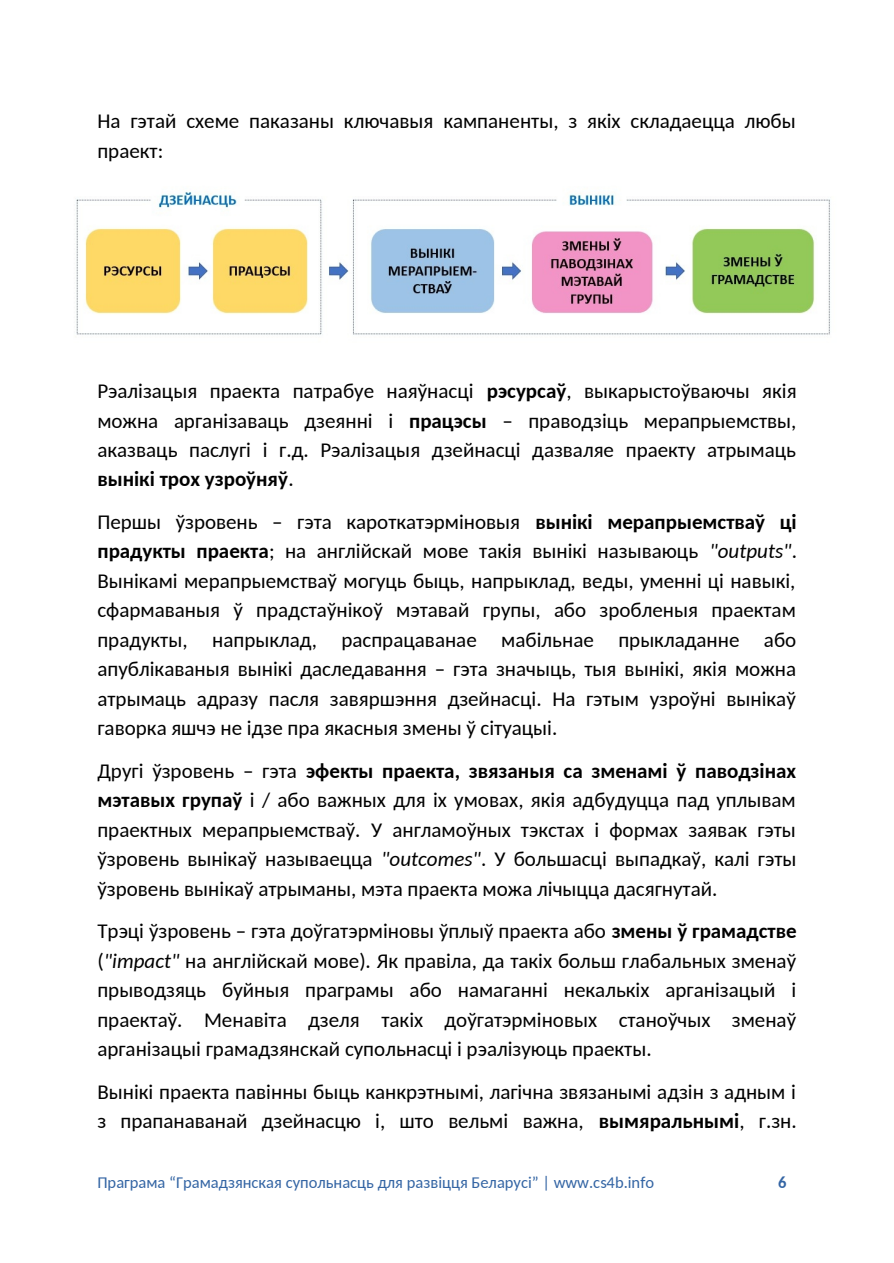
<style>
.page{position:relative;width:894px;height:1263px;background:#fff}
.page>*{position:absolute;margin:0;border:0;box-sizing:border-box;transform-origin:0 0}
.t1{font:21px/29.4px "Carlito";color:#000;text-align:justify}
.t2{font:16.5px "Carlito";color:#3465a4}
.t3{font:700 16.5px "Carlito";color:#3465a4}
.s1{font-weight:700}
.s2{font-style:italic}
</style>
<div class="page">
<img style="left:76px;top:191px;width:754px;height:144px">
<p class="t1" style="left:97px;top:108px;width:699px">На гэтай схеме паказаны ключавыя кампаненты, з якіх складаецца любы праект:</p>
<p class="t1" style="left:97px;top:378px;width:700px">Рэалізацыя праекта патрабуе наяўнасці <span class="s1">рэсурсаў</span>, выкарыстоўваючы якія можна арганізаваць дзеянні і <span class="s1">працэсы</span> – праводзіць мерапрыемствы, аказваць паслугі і г.д. Рэалізацыя дзейнасці дазваляе праекту атрымаць <span class="s1">вынікі трох узроўняў</span>.</p>
<p class="t1" style="left:97px;top:509px;width:700px">Першы ўзровень – гэта кароткатэрміновыя <span class="s1">вынікі мерапрыемстваў ці прадукты праекта</span>; на англійскай мове такія вынікі называюць <span class="s2">"outputs"</span>.<br>Вынікамі мерапрыемстваў могуць быць, напрыклад, веды, уменні ці навыкі, сфармаваныя ў прадстаўнікоў мэтавай групы, або зробленыя праектам прадукты, напрыклад, распрацаванае мабільнае прыкладанне або апублікаваныя вынікі даследавання – гэта значыць, тыя вынікі, якія можна атрымаць адразу пасля завяршэння дзейнасці. На гэтым узроўні вынікаў гаворка яшчэ не ідзе пра якасныя змены ў сітуацыі.</p>
<p class="t1" style="left:97px;top:758px;width:700px">Другі ўзровень – гэта <span class="s1">эфекты праекта, звязаныя са зменамі ў паводзінах мэтавых групаў</span> і / або важных для іх умовах, якія адбудуцца пад уплывам праектных мерапрыемстваў. У англамоўных тэкстах і формах заявак гэты ўзровень вынікаў называецца <span class="s2">"outcomes"</span>. У большасці выпадкаў, калі гэты ўзровень вынікаў атрыманы, мэта праекта можа лічыцца дасягнутай.</p>
<p class="t1" style="left:97px;top:918px;width:700px">Трэці ўзровень – гэта доўгатэрміновы ўплыў праекта або <span class="s1">змены ў грамадстве </span>(<span class="s2">"impact"</span> на англійскай мове). Як правіла, да такіх больш глабальных зменаў прыводзяць буйныя праграмы або намаганні некалькіх арганізацый і праектаў. Менавіта дзеля такіх доўгатэрміновых станоўчых зменаў арганізацыі грамадзянскай супольнасці і рэалізуюць праекты.</p>
<p class="t1" style="left:97px;top:1078px;width:700px">Вынікі праекта павінны быць канкрэтнымі, лагічна звязанымі адзін з адным і з прапанаванай дзейнасцю і, што вельмі важна, <span class="s1">вымяральнымі</span>, г.зн.</p>
<p class="t2" style="left:97px;top:1175px;width:558px">Праграма “Грамадзянская супольнасць для развіцця Беларусі” | www.cs4b.info</p>
<p class="t3" style="left:777px;top:1175px;width:10px">6</p>
</div>
